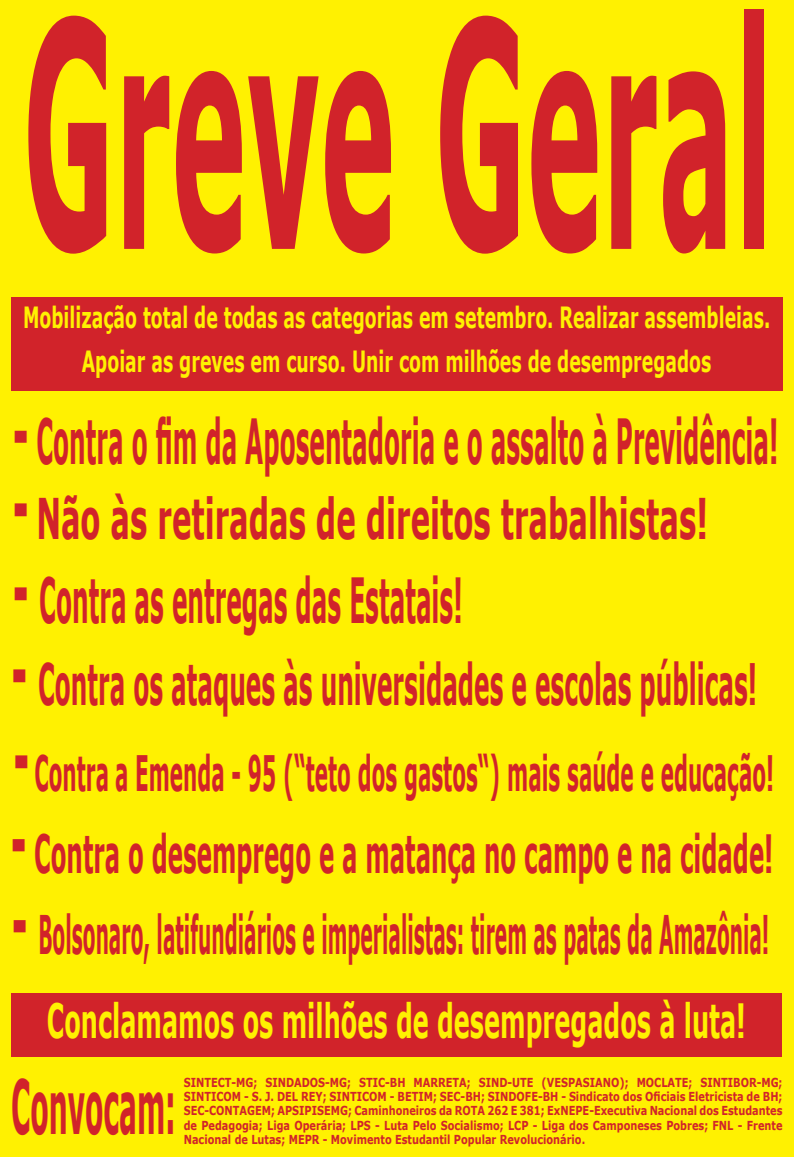
<style>
.page{position:relative;width:794px;height:1157px;background:#fff101}
.page>*{position:absolute;margin:0;border:0;box-sizing:border-box;transform-origin:0 0}
.t1{font:700 314.6px "Verdana";color:#d1232a;scale:.36 1}
.t2{font:700 74.32px "Verdana";letter-spacing:-.005em;color:#d1232a;scale:.36 1}
.t3{font:700 62.12px "Verdana";color:#d1232a;scale:.38 1}
.t4{font:700 57.04px "Verdana";color:#d1232a;scale:.41 1}
.t5{font:700 56px "Verdana";color:#d1232a;scale:.52 1}
.t6{font:700 53.2px "Verdana";color:#d1232a;scale:.35 1}
.t7{font:700 52.68px "Verdana";color:#d1232a;scale:.44 1}
.t8{font:700 48.8px "Verdana";color:#d1232a;scale:.41 1}
.t9{font:700 47.24px "Verdana";color:#fff101;scale:.51 1}
.t10{font:700 29.24px/44.2px "Verdana";color:#fff101;text-align:center;scale:.59 1}
.t11{font:700 12.4px/14.4px "Verdana";color:#d1232a;text-align:justify;scale:.79 1}
.s1{font-size:85px}
.s2{font-size:91.04px}
.s3{font-size:86.68px}
</style>
<div class="page">
<div style="left:11px;top:297px;width:771px;height:94px;background:#d1232a"></div>
<div style="left:12px;top:992px;width:770px;height:64px;background:#d1232a"></div>
<p class="t1" style="left:23px;top:-88px;width:2085px">Greve Geral</p>
<p class="t10" style="left:23px;top:294px;width:1268px">Mobilização total de todas as categorias em setembro. Realizar assembleias.<br>Apoiar as greves em curso. Unir com milhões de desempregados</p>
<p class="t3" style="left:13px;top:397px;width:2015px"><span class="s1">-</span> Contra o fim da Aposentadoria e o assalto à Previdência!</p>
<p class="t5" style="left:13px;top:479px;width:1338px"><span class="s2">-</span> Não às retiradas de direitos trabalhistas!</p>
<p class="t3" style="left:13px;top:556px;width:1185px"><span class="s2">-</span> Contra as entregas das Estatais!</p>
<p class="t4" style="left:12px;top:644px;width:1819px"><span class="s2">-</span> Contra os ataques às universidades e escolas públicas!</p>
<p class="t8" style="left:14px;top:738px;width:1855px"><span class="s2">-</span> Contra a Emenda - 95 (“teto dos gastos“) mais saúde e educação!</p>
<p class="t7" style="left:11px;top:816px;width:1734px"><span class="s3">-</span> Contra o desemprego e a matança no campo e na cidade!</p>
<p class="t6" style="left:12px;top:897px;width:2164px"><span class="s3">-</span> Bolsonaro, latifundiários e imperialistas: tirem as patas da Amazônia!</p>
<p class="t9" style="left:47px;top:987px;width:1372px">Conclamamos os milhões de desempregados à luta!</p>
<p class="t2" style="left:11px;top:1054px;width:459px">Convocam:</p>
<p class="t11" style="left:184px;top:1074px;width:759px">SINTECT-MG; SINDADOS-MG; STIC-BH MARRETA; SIND-UTE (VESPASIANO); MOCLATE; SINTIBOR-MG; SINTICOM - S. J. DEL REY; SINTICOM - BETIM; SEC-BH; SINDOFE-BH - Sindicato dos Oficiais Eletricista de BH; SEC-CONTAGEM; APSIPISEMG; Caminhoneiros da ROTA 262 E 381; ExNEPE-Executiva Nacional dos Estudantes de Pedagogia; Liga Operária; LPS - Luta Pelo Socialismo; LCP - Liga dos Camponeses Pobres; FNL - Frente Nacional de Lutas; MEPR - Movimento Estudantil Popular Revolucionário.</p>
</div>
